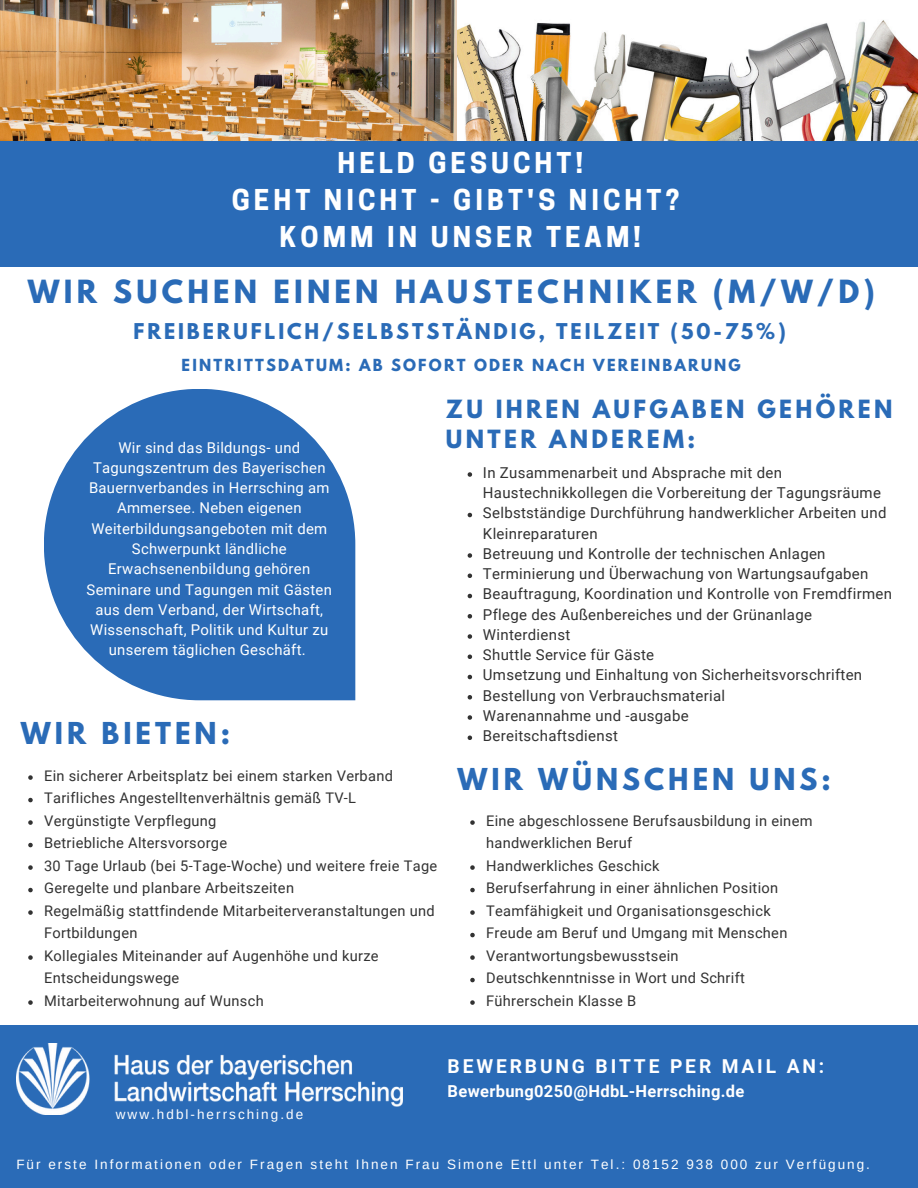
<style>
.page{position:relative;width:918px;height:1188px;background:#fff}
.page>*{position:absolute;margin:0;border:0;box-sizing:border-box;transform-origin:0 0}
.t1{font:700 28.35px "League Spartan";letter-spacing:.15em;color:#2a6bb7}
.t2{font:700 27px/37.2px "Cooper Hewitt";letter-spacing:.15em;color:#fff;text-align:center}
.t3{font:700 26.7px "League Spartan";letter-spacing:.15em;color:#2a6bb7}
.t4{font:700 22.2px/30px "League Spartan";letter-spacing:.15em;color:#2a6bb7}
.t5{font:700 19.35px "League Spartan";letter-spacing:.15em;color:#2a6bb7}
.t6{font:700 19.2px "Roboto";letter-spacing:.15em;color:#fff}
.t7{font:700 16.5px "Roboto";letter-spacing:.02em;color:#fff}
.t8{font:15px/20.2px "Roboto";letter-spacing:.02em;color:#323232}
.t9{font:14.85px/20.2px "Roboto";letter-spacing:.02em;color:#fff;text-align:center}
.t10{font:14.7px/22.5px "Roboto";letter-spacing:.02em;color:#323232}
.t11{font:700 14.7px "League Spartan";letter-spacing:.15em;color:#2a6bb7}
.t12{font:13.5px "Arimo";letter-spacing:.15em;color:#fff}
</style>
<div class="page">
<svg style="left:44px;top:389px;width:311px;height:311px;fill:#2a6bb7"></svg>
<img style="left:0;top:0;width:457px;height:141px">
<div style="left:0;top:141px;width:918px;height:126px;background:#2a6bb7"></div>
<img style="left:457px;top:20px;width:461px;height:121px">
<div style="left:0;top:1025px;width:918px;height:163px;background:#2a6bb7"></div>
<img style="left:16px;top:1043px;width:386px;height:71px">
<svg style="left:470px;top:820px;width:5px;height:5px"></svg>
<svg style="left:470px;top:865px;width:5px;height:5px"></svg>
<svg style="left:470px;top:888px;width:5px;height:4px"></svg>
<svg style="left:470px;top:910px;width:5px;height:5px"></svg>
<svg style="left:470px;top:933px;width:5px;height:4px"></svg>
<svg style="left:470px;top:955px;width:5px;height:5px"></svg>
<svg style="left:470px;top:978px;width:5px;height:4px"></svg>
<svg style="left:470px;top:1000px;width:5px;height:5px"></svg>
<svg style="left:28px;top:775px;width:5px;height:5px"></svg>
<svg style="left:28px;top:798px;width:5px;height:4px"></svg>
<svg style="left:28px;top:820px;width:5px;height:5px"></svg>
<svg style="left:28px;top:843px;width:5px;height:4px"></svg>
<svg style="left:28px;top:865px;width:5px;height:5px"></svg>
<svg style="left:28px;top:888px;width:5px;height:4px"></svg>
<svg style="left:28px;top:910px;width:5px;height:5px"></svg>
<svg style="left:28px;top:955px;width:5px;height:5px"></svg>
<svg style="left:28px;top:1000px;width:5px;height:5px"></svg>
<svg style="left:468px;top:472px;width:4px;height:5px"></svg>
<svg style="left:468px;top:513px;width:4px;height:4px"></svg>
<svg style="left:468px;top:553px;width:4px;height:5px"></svg>
<svg style="left:468px;top:574px;width:4px;height:4px"></svg>
<svg style="left:468px;top:594px;width:4px;height:4px"></svg>
<svg style="left:468px;top:614px;width:4px;height:5px"></svg>
<svg style="left:468px;top:634px;width:4px;height:5px"></svg>
<svg style="left:468px;top:655px;width:4px;height:4px"></svg>
<svg style="left:468px;top:675px;width:4px;height:4px"></svg>
<svg style="left:468px;top:695px;width:4px;height:5px"></svg>
<svg style="left:468px;top:715px;width:4px;height:5px"></svg>
<svg style="left:468px;top:736px;width:4px;height:4px"></svg>
<p class="t2" style="left:232px;top:148px;width:449px">HELD GESUCHT!<br>GEHT NICHT - GIBT'S NICHT?<br>KOMM IN UNSER TEAM!</p>
<p class="t1" style="left:28px;top:277px;width:849px">WIR SUCHEN EINEN HAUSTECHNIKER (M/W/D)</p>
<p class="t5" style="left:134px;top:321px;width:654px">FREIBERUFLICH/SELBSTSTÄNDIG, TEILZEIT (50-75%)</p>
<h4 class="t11" style="left:182px;top:358px;width:561px">EINTRITTSDATUM: AB SOFORT ODER NACH VEREINBARUNG</h4>
<h3 class="t9" style="left:87px;top:437px;width:247px">Wir sind das Bildungs- und<br>Tagungszentrum des Bayerischen<br>Bauernverbandes in Herrsching am<br>Ammersee. Neben eigenen<br>Weiterbildungsangeboten mit dem<br>Schwerpunkt ländliche<br>Erwachsenenbildung gehören<br>Seminare und Tagungen mit Gästen aus dem Verband, der Wirtschaft,<br>Wissenschaft, Politik und Kultur zu unserem täglichen Geschäft.</h3>
<p class="t3" style="left:21px;top:720px;width:211px">WIR BIETEN:</p>
<p class="t10" style="left:44px;top:765px;width:350px">Ein sicherer Arbeitsplatz bei einem starken Verband</p>
<p class="t10" style="left:44px;top:787px;width:314px">Tarifliches Angestelltenverhältnis gemäß TV-L</p>
<p class="t10" style="left:44px;top:810px;width:174px">Vergünstigte Verpflegung</p>
<p class="t10" style="left:44px;top:832px;width:185px">Betriebliche Altersvorsorge</p>
<p class="t10" style="left:44px;top:855px;width:395px">30 Tage Urlaub (bei 5-Tage-Woche) und weitere freie Tage</p>
<p class="t10" style="left:44px;top:877px;width:251px">Geregelte und planbare Arbeitszeiten</p>
<h1 class="t10" style="left:44px;top:900px;width:392px">Regelmäßig stattfindende Mitarbeiterveranstaltungen und<br>Fortbildungen</h1>
<p class="t10" style="left:44px;top:945px;width:336px">Kollegiales Miteinander auf Augenhöhe und kurze<br>Entscheidungswege</p>
<p class="t10" style="left:44px;top:990px;width:221px">Mitarbeiterwohnung auf Wunsch</p>
<p class="t4" style="left:446px;top:397px;width:448px">ZU IHREN AUFGABEN GEHÖREN<br>UNTER ANDEREM:</p>
<p class="t8" style="left:483px;top:463px;width:400px">In Zusammenarbeit und Absprache mit den<br>Haustechnikkollegen die Vorbereitung der Tagungsräume</p>
<p class="t8" style="left:483px;top:503px;width:405px">Selbstständige Durchführung handwerklicher Arbeiten und<br>Kleinreparaturen</p>
<h1 class="t8" style="left:483px;top:544px;width:344px">Betreuung und Kontrolle der technischen Anlagen</h1>
<p class="t8" style="left:483px;top:564px;width:387px">Terminierung und Überwachung von Wartungsaufgaben</p>
<p class="t8" style="left:483px;top:584px;width:411px">Beauftragung, Koordination und Kontrolle von Fremdfirmen</p>
<p class="t8" style="left:483px;top:604px;width:331px">Pflege des Außenbereiches und der Grünanlage</p>
<p class="t8" style="left:483px;top:625px;width:89px">Winterdienst</p>
<p class="t8" style="left:483px;top:645px;width:173px">Shuttle Service für Gäste</p>
<p class="t8" style="left:483px;top:665px;width:381px">Umsetzung und Einhaltung von Sicherheitsvorschriften</p>
<p class="t8" style="left:483px;top:685px;width:244px">Bestellung von Verbrauchsmaterial</p>
<p class="t8" style="left:483px;top:706px;width:207px">Warenannahme und -ausgabe</p>
<p class="t8" style="left:483px;top:726px;width:136px">Bereitschaftsdienst</p>
<h1 class="t3" style="left:457px;top:766px;width:375px">WIR WÜNSCHEN UNS:</h1>
<h3 class="t10" style="left:486px;top:810px;width:328px">Eine abgeschlossene Berufsausbildung in einem handwerklichen Beruf</h3>
<h6 class="t10" style="left:486px;top:855px;width:175px">Handwerkliches Geschick</h6>
<h5 class="t10" style="left:486px;top:877px;width:294px">Berufserfahrung in einer ähnlichen Position</h5>
<h2 class="t10" style="left:486px;top:900px;width:286px">Teamfähigkeit und Organisationsgeschick</h2>
<p class="t10" style="left:486px;top:922px;width:303px">Freude am Beruf und Umgang mit Menschen</p>
<p class="t10" style="left:486px;top:945px;width:194px">Verantwortungsbewusstsein</p>
<p class="t10" style="left:486px;top:967px;width:260px">Deutschkenntnisse in Wort und Schrift</p>
<p class="t10" style="left:486px;top:990px;width:152px">Führerschein Klasse B</p>
<p class="t12" style="left:116px;top:1106px;width:189px">www.hdbl-herrsching.de</p>
<p class="t6" style="left:448px;top:1055px;width:378px">BEWERBUNG BITTE PER MAIL AN:</p>
<p class="t7" style="left:448px;top:1082px;width:298px">Bewerbung0250@HdbL-Herrsching.de</p>
<p class="t12" style="left:16px;top:1157px;width:855px">Für erste Informationen oder Fragen steht Ihnen Frau Simone Ettl unter Tel.: 08152 938 000 zur Verfügung.</p>
</div>
